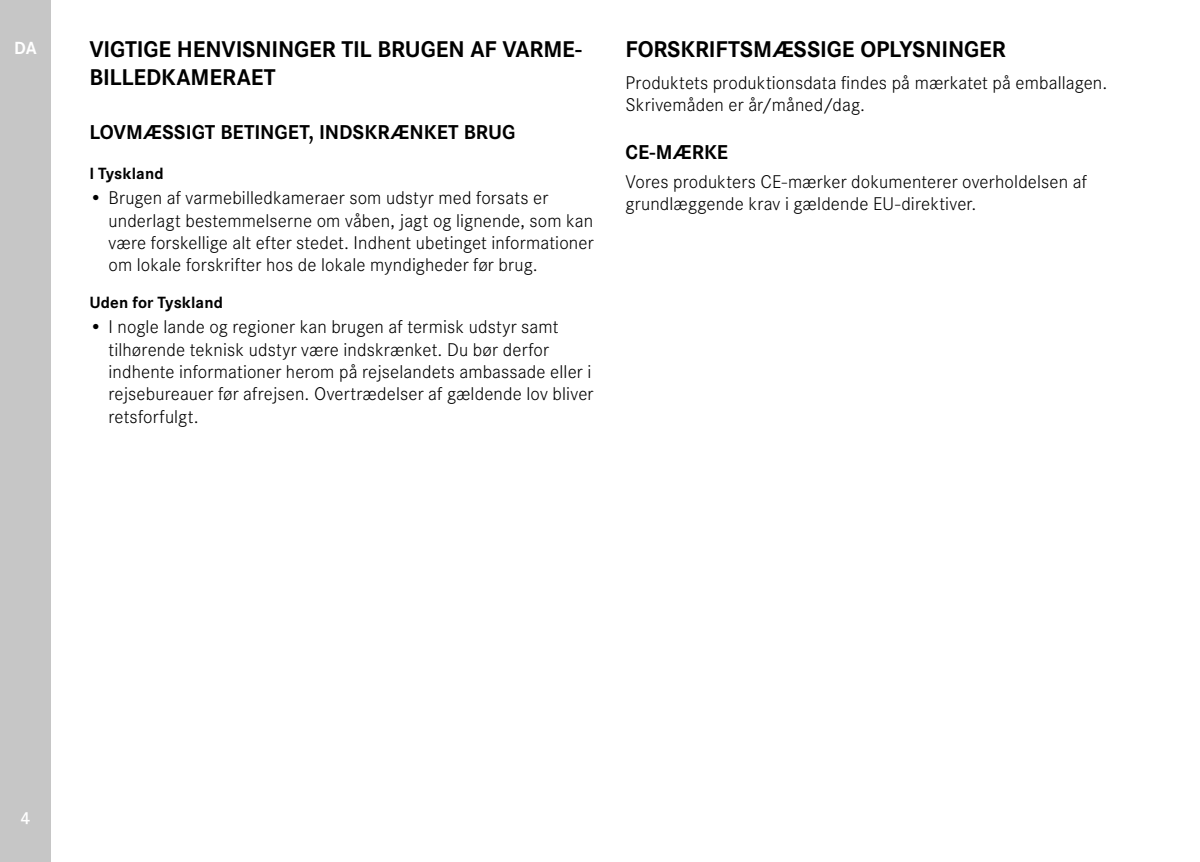
<style>
.page{position:relative;width:1200px;height:862px;background:#fff}
.page>*{position:absolute;margin:0;border:0;box-sizing:border-box;transform-origin:0 0}
.t1{font:700 23.62px/28.3px "Corporate S";letter-spacing:-.005em;color:#000}
.t2{font:700 20.7px "Corporate S";color:#000}
.t3{font:300 19.12px/22.3px "Corporate S";letter-spacing:.005em;color:#000}
.t4{font:700 18.22px "Corporate S";color:#fff}
.t5{font:600 18px "Corporate S";color:#fff}
.t6{font:700 16.88px "Corporate S";letter-spacing:.005em;color:#000}
</style>
<div class="page">
<div style="left:0;top:0;width:51px;height:861px;background:#c6c6c6"></div>
<p class="t4" style="left:14px;top:34px;width:24px">DA</p>
<p class="t1" style="left:89px;top:33px;width:493px">VIGTIGE HENVISNINGER TIL BRUGEN AF VARME-<br>BILLEDKAMERAET</p>
<p class="t2" style="left:89px;top:116px;width:427px">LOVMÆSSIGT BETINGET, INDSKRÆNKET BRUG</p>
<p class="t6" style="left:89px;top:159px;width:76px">I Tyskland</p>
<p class="t3" style="left:108px;top:185px;width:486px;text-indent:-19px">• Brugen af varmebilledkameraer som udstyr med forsats er underlagt bestemmelserne om våben, jagt og lignende, som kan være forskellige alt efter stedet. Indhent ubetinget informationer om lokale forskrifter hos de lokale myndigheder før brug.</p>
<p class="t6" style="left:89px;top:288px;width:135px">Uden for Tyskland</p>
<p class="t3" style="left:108px;top:314px;width:486px;text-indent:-19px">• I nogle lande og regioner kan brugen af termisk udstyr samt tilhørende teknisk udstyr være indskrænket. Du bør derfor indhente informationer herom på rejselandets ambassade eller i rejsebureauer før afrejsen. Overtrædelser af gældende lov bliver retsforfulgt.</p>
<p class="t1" style="left:625px;top:33px;width:382px">FORSKRIFTSMÆSSIGE OPLYSNINGER</p>
<p class="t3" style="left:625px;top:70px;width:483px">Produktets produktionsdata findes på mærkatet på emballagen.<br>Skrivemåden er år/måned/dag.</p>
<p class="t2" style="left:625px;top:135px;width:104px">CE-MÆRKE</p>
<p class="t3" style="left:625px;top:169px;width:463px">Vores produkters CE-mærker dokumenterer overholdelsen af grundlæggende krav i gældende EU-direktiver.</p>
<p class="t5" style="left:21px;top:803px;width:11px">4</p>
</div>
